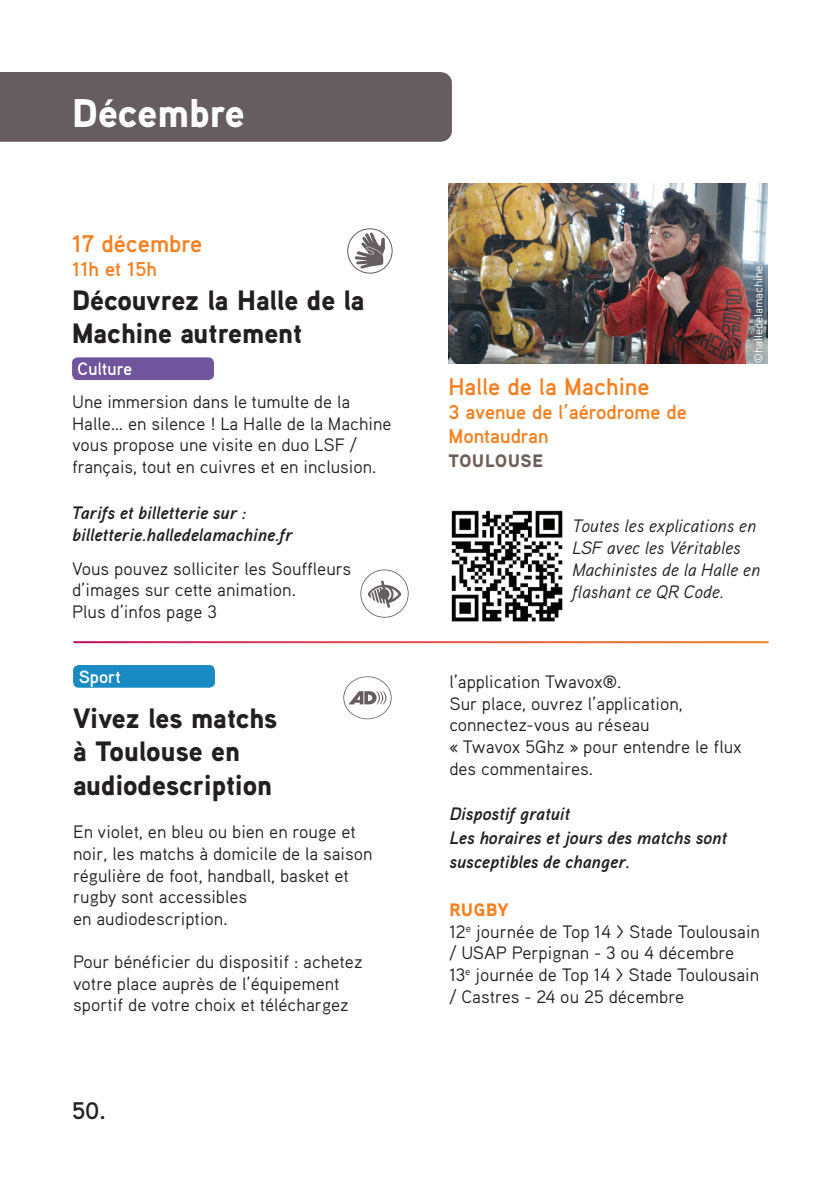
<style>
.page{position:relative;width:840px;height:1191px;background:#fff}
.page>*{position:absolute;margin:0;border:0;box-sizing:border-box;transform-origin:0 0}
.t1{font:900 40px "Aaux Pro";color:#fff}
.t2{font:900 28px/33.6px "Aaux Pro";color:#231f20}
.t3{font:700 24px "Aaux Pro";color:#f58021}
.t4{font:700 24px "Aaux Pro";color:#231f20}
.t5{font:700 20px/24px "Aaux Pro";color:#f58021}
.t6{font:18px/21.6px "Aaux Pro";color:#231f20}
.t7{font:18px/24px "Aaux Pro Bold Italic OSF";color:#231f20}
.t8{font:italic 18px/22px "Aaux Pro";color:#231f20}
.t9{font:18px "Aaux Pro Black OSF";letter-spacing:.05em;color:#6c5e59}
.t10{font:18px "Aaux Pro Black OSF";color:#f58021}
.t11{font:700 17.8px "Aaux Pro";color:#fff}
.t12{font:12px "Aaux Pro";color:#fff}
</style>
<div class="page">
<div style="left:0;top:72px;width:451px;height:70px;background:#655d5f"></div>
<svg style="left:343px;top:676px;width:48px;height:43px"></svg>
<div style="left:347px;top:228px;width:45px;height:46px;border:1px solid #655d5f;border-radius:50%"></div>
<svg style="left:354px;top:232px;width:31px;height:37px"></svg>
<img style="left:451px;top:510px;width:112px;height:112px">
<img style="left:448px;top:184px;width:319px;height:179px">
<div style="left:72px;top:357px;width:142px;height:23px;background:#70559c;border-radius:6px"></div>
<svg style="left:78px;top:362px;width:53px;height:13px"></svg>
<svg style="left:360px;top:569px;width:48px;height:48px"></svg>
<div style="left:73px;top:665px;width:142px;height:22px;background:#1a8ac3;border-radius:6px"></div>
<h1 class="t1" style="left:72px;top:87px;width:174px">Décembre</h1>
<h3 class="t3" style="left:72px;top:228px;width:132px">17 décembre</h3>
<p class="t5" style="left:72px;top:256px;width:86px">11h et 15h</p>
<h2 class="t2" style="left:72px;top:282px;width:294px">Découvrez la Halle de la<br>Machine autrement</h2>
<p class="t6" style="left:72px;top:390px;width:321px">Une immersion dans le tumulte de la Halle… en silence ! La Halle de la Machine vous propose une visite en duo LSF / français, tout en cuivres et en inclusion.</p>
<p class="t7" style="left:72px;top:501px;width:222px;line-height:22px">Tarifs et billetterie sur : billetterie.halledelamachine.fr</p>
<p class="t6" style="left:72px;top:557px;width:280px">Vous pouvez solliciter les Souffleurs d’images sur cette animation.<br>Plus d’infos page 3</p>
<p class="t11" style="left:79px;top:665px;width:43px">Sport</p>
<h2 class="t2" style="left:73px;top:700px;width:206px">Vivez les matchs à Toulouse en audiodescription</h2>
<p class="t6" style="left:73px;top:820px;width:301px">En violet, en bleu ou bien en rouge et noir, les matchs à domicile de la saison régulière de foot, handball, basket et rugby sont accessibles<br>en audiodescription.</p>
<p class="t6" style="left:73px;top:950px;width:291px">Pour bénéficier du dispositif : achetez votre place auprès de l’équipement sportif de votre choix et téléchargez</p>
<h3 class="t4" style="left:72px;top:1095px;width:35px">50.</h3>
<h3 class="t3" style="left:448px;top:372px;width:202px">Halle de la Machine</h3>
<p class="t5" style="left:448px;top:400px;width:240px">3 avenue de l’aérodrome de<br>Montaudran</p>
<p class="t9" style="left:448px;top:449px;width:96px">TOULOUSE</p>
<p class="t12" style="left:750px;top:363px;width:99px;rotate:-90deg">©halledelamachine</p>
<p class="t8" style="left:572px;top:514px;width:189px">Toutes les explications en<br>LSF avec les Véritables<br>Machinistes de la Halle en flashant ce QR Code.</p>
<p class="t6" style="left:449px;top:670px;width:294px">l’application Twavox®.<br>Sur place, ouvrez l’application, connectez-vous au réseau<br>« Twavox 5Ghz » pour entendre le flux des commentaires.</p>
<p class="t7" style="left:449px;top:801px;width:279px">Dispostif gratuit<br>Les horaires et jours des matchs sont susceptibles de changer.</p>
<p class="t10" style="left:449px;top:898px;width:13px">RUGB</p>
<p class="t10" style="left:497px;top:898px;width:13px">Y</p>
<p class="t6" style="left:449px;top:920px;width:312px">12<sup>e</sup> journée de Top 14 &gt; Stade Toulousain / USAP Perpignan - 3 ou 4 décembre 13<sup>e</sup> journée de Top 14 &gt; Stade Toulousain / Castres - 24 ou 25 décembre</p>
</div>
